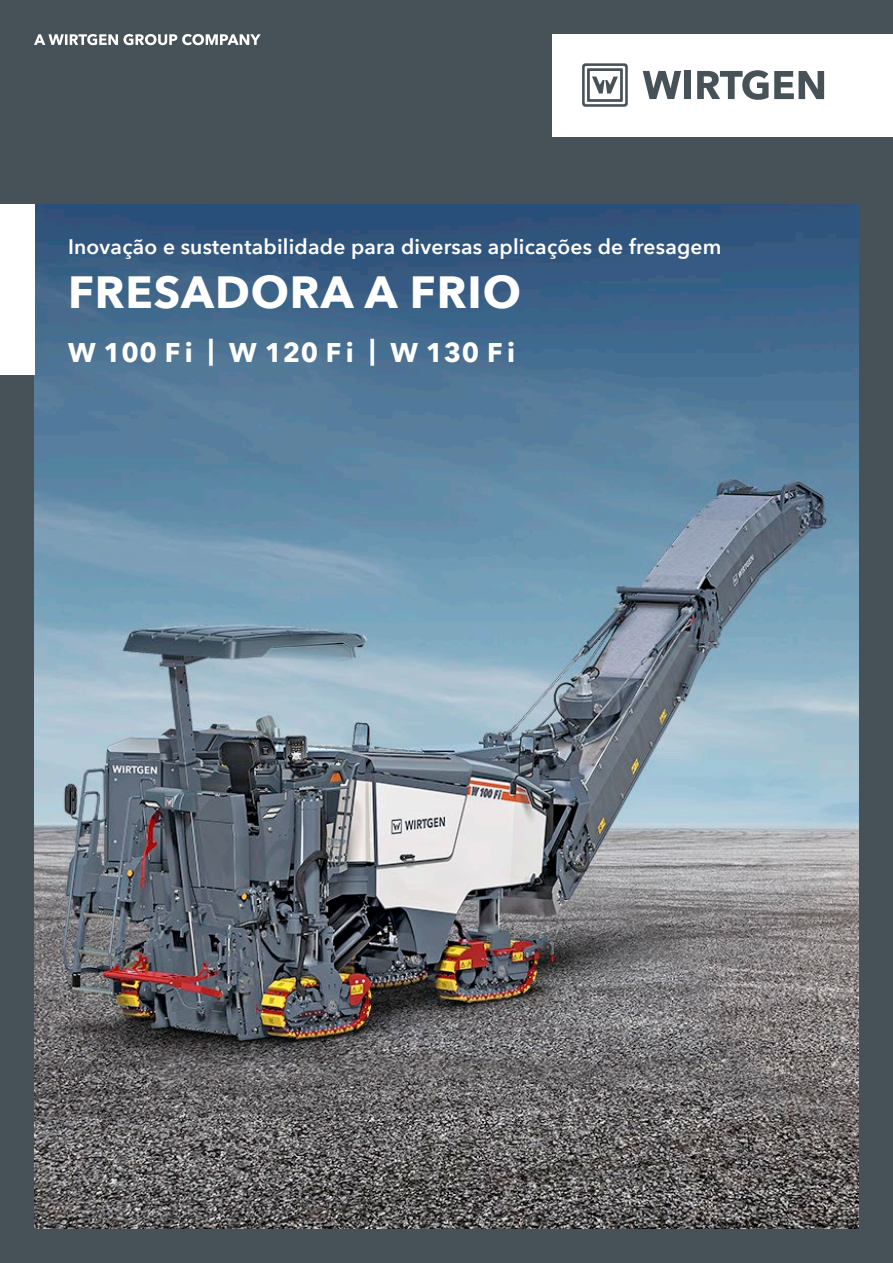
<style>
.page{position:relative;width:893px;height:1263px;background:#465257}
.page>*{position:absolute;margin:0;border:0;box-sizing:border-box;transform-origin:0 0}
.t1{font:700 45px "Avenir Next LT Pro";letter-spacing:.02em;color:#fff}
.t2{font:700 27px "Avenir Next LT Pro";letter-spacing:.02em;color:#fff}
.t3{font:600 21px "Avenir Next LT Pro";letter-spacing:.01em;color:#fff}
</style>
<div class="page">
<img style="left:34px;top:204px;width:825px;height:1025px">
<div style="left:0;top:204px;width:34px;height:170px;background:#fff"></div>
<svg style="left:34px;top:34px;width:227px;height:11px"></svg>
<div style="left:553px;top:34px;width:340px;height:102px;background:#fff"></div>
<svg style="left:643px;top:71px;width:38px;height:28px"></svg>
<div style="left:684px;top:71px;width:7px;height:28px;background:#465257"></div>
<svg style="left:697px;top:70px;width:71px;height:30px"></svg>
<svg style="left:774px;top:71px;width:50px;height:28px"></svg>
<svg style="left:582px;top:63px;width:46px;height:44px"></svg>
<p class="t3" style="left:68px;top:234px;width:655px">Inovação e sustentabilidade para diversas aplicações de fresagem</p>
<h1 class="t1" style="left:68px;top:265px;width:454px">FRESADORA A FRIO</h1>
<p class="t2" style="left:68px;top:336px;width:449px">W 100 F i | W 120 F i | W 130 F i</p>
</div>
